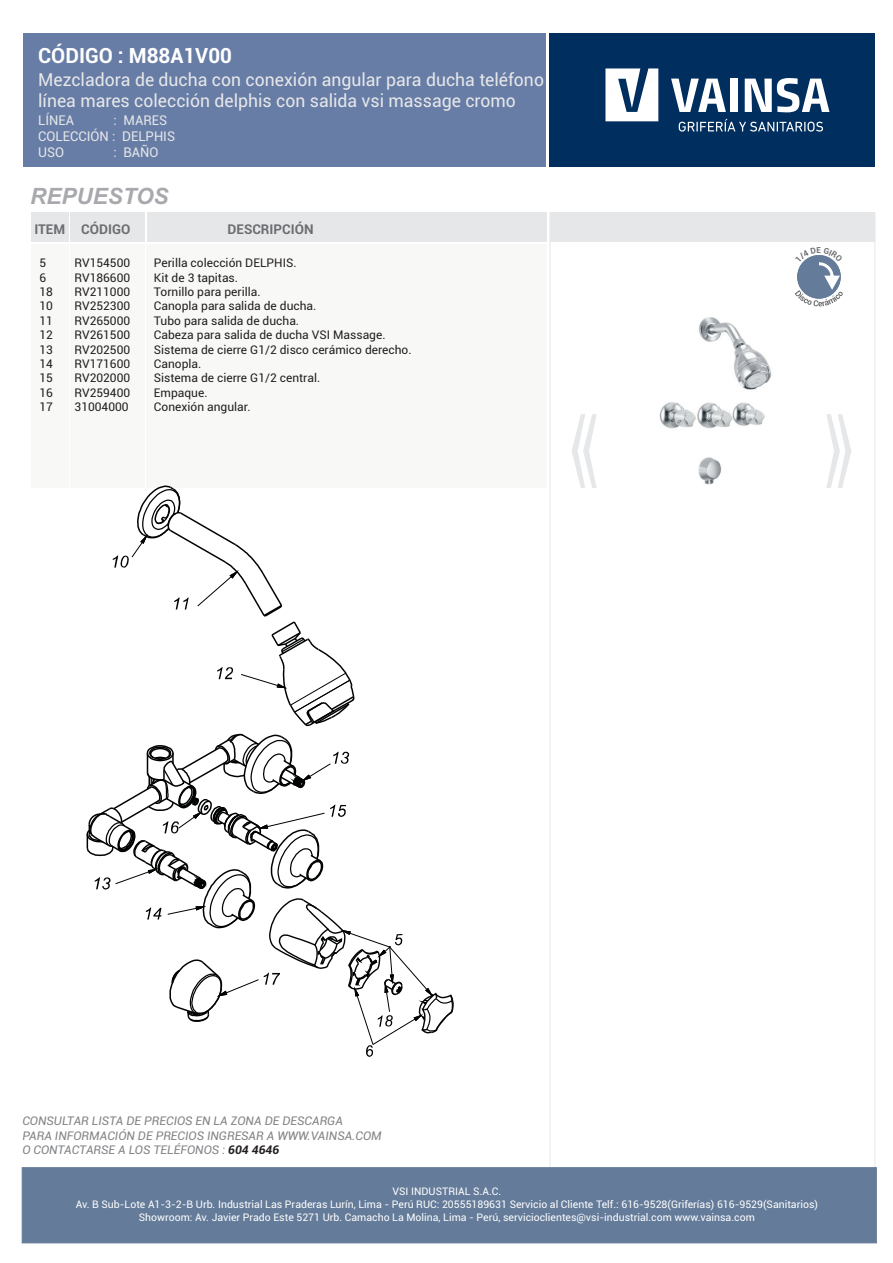
<style>
.page{position:relative;width:893px;height:1263px;background:#fff}
.page>*{position:absolute;margin:0;border:0;box-sizing:border-box;transform-origin:0 0}
.t1{font:166.2px "Arial";color:#e6e7e9;scale:.36 1}
.t2{font:italic 700 22.5px "Arial";color:#a8a9ad}
.t3{font:700 21px "Roboto";color:#fff}
.t4{font:18px/21.6px "Roboto";color:#e6e7e9}
.t5{font:13.5px/16.2px "Roboto";color:#e6e7e9}
.t6{font:700 13.5px "Roboto";color:#6c6d70}
.t7{font:12px "Roboto";color:#231f20}
.t8{font:italic 12px/14.4px "Roboto";color:#808285}
.t9{font:10.5px/12.6px "Roboto";color:#fff;text-align:center}
.s1{font-weight:700;color:#231f20}
</style>
<div class="page">
<div style="left:146px;top:244px;width:401px;height:244px;background:#f8f8f7"></div>
<div style="left:70px;top:244px;width:75px;height:244px;background:#f8f8f7"></div>
<div style="left:32px;top:244px;width:37px;height:244px;background:#f8f8f7"></div>
<div style="left:550px;top:213px;width:325px;height:29px;background:#e6e7e9"></div>
<div style="left:147px;top:212px;width:400px;height:30px;background:#e6e7e9"></div>
<div style="left:71px;top:213px;width:74px;height:29px;background:#e6e7e9"></div>
<div style="left:32px;top:213px;width:37px;height:29px;background:#e6e7e9"></div>
<div style="left:549px;top:34px;width:326px;height:133px;background:#002e5e"></div>
<svg style="left:605px;top:68px;width:53px;height:53px"></svg>
<svg style="left:671px;top:79px;width:55px;height:33px"></svg>
<div style="left:730px;top:79px;width:8px;height:33px;background:#fff"></div>
<svg style="left:745px;top:78px;width:84px;height:34px"></svg>
<svg style="left:679px;top:119px;width:144px;height:13px"></svg>
<div style="left:23px;top:34px;width:522px;height:133px;background:#687da6"></div>
<div style="left:22px;top:1167px;width:855px;height:76px;background:#647b99"></div>
<img style="left:659px;top:317px;width:113px;height:168px">
<svg style="left:113px;top:485px;width:242px;height:242px"></svg>
<svg style="left:86px;top:733px;width:368px;height:324px"></svg>
<svg style="left:795px;top:255px;width:48px;height:51px"></svg>
<h3 class="t3" style="left:38px;top:48px;width:195px">CÓDIGO : M88A1V00</h3>
<h3 class="t4" style="left:38px;top:70px;width:507px">Mezcladora de ducha con conexión angular para ducha teléfono línea mares colección delphis con salida vsi massage cromo</h3>
<p class="t5" style="left:38px;top:113px;width:37px">LÍNEA</p>
<p class="t5" style="left:38px;top:113px;width:138px;text-indent:75px">: MARES<br>COLECCIÓN : DELPHIS<br>USO</p>
<p class="t5" style="left:114px;top:146px;width:46px">: BAÑO</p>
<h2 class="t2" style="left:30px;top:187px;width:140px">REPUESTOS</h2>
<p class="t6" style="left:34px;top:223px;width:97px">ITEM CÓDIGO</p>
<p class="t6" style="left:228px;top:223px;width:87px">DESCRIPCIÓN</p>
<p class="t7" style="left:39px;top:258px;width:8px">5</p>
<p class="t7" style="left:75px;top:258px;width:57px">RV154500</p>
<p class="t7" style="left:154px;top:258px;width:144px">Perilla colección DELPHIS.</p>
<p class="t7" style="left:39px;top:272px;width:8px">6</p>
<p class="t7" style="left:75px;top:272px;width:57px">RV186600</p>
<p class="t7" style="left:154px;top:272px;width:86px">Kit de 3 tapitas.</p>
<p class="t7" style="left:39px;top:287px;width:15px">18</p>
<p class="t7" style="left:75px;top:287px;width:57px">RV211000</p>
<p class="t7" style="left:154px;top:287px;width:108px">Tornillo para perilla.</p>
<p class="t7" style="left:39px;top:301px;width:15px">10</p>
<p class="t7" style="left:75px;top:301px;width:57px">RV252300</p>
<p class="t7" style="left:154px;top:301px;width:164px">Canopla para salida de ducha.</p>
<p class="t7" style="left:39px;top:316px;width:15px">11</p>
<p class="t7" style="left:75px;top:316px;width:57px">RV265000</p>
<p class="t7" style="left:154px;top:316px;width:147px">Tubo para salida de ducha.</p>
<p class="t7" style="left:39px;top:330px;width:15px">12</p>
<p class="t7" style="left:75px;top:330px;width:57px">RV261500</p>
<p class="t7" style="left:154px;top:330px;width:233px">Cabeza para salida de ducha VSI Massage.</p>
<p class="t7" style="left:39px;top:345px;width:15px">13</p>
<p class="t7" style="left:75px;top:345px;width:57px">RV202500</p>
<p class="t7" style="left:154px;top:345px;width:259px">Sistema de cierre G1/2 disco cerámico derecho.</p>
<p class="t7" style="left:39px;top:359px;width:15px">14</p>
<p class="t7" style="left:75px;top:359px;width:57px">RV171600</p>
<p class="t7" style="left:154px;top:359px;width:49px">Canopla.</p>
<p class="t7" style="left:39px;top:373px;width:15px">15</p>
<p class="t7" style="left:75px;top:373px;width:57px">RV202000</p>
<p class="t7" style="left:154px;top:373px;width:168px">Sistema de cierre G1/2 central.</p>
<p class="t7" style="left:39px;top:388px;width:15px">16</p>
<p class="t7" style="left:75px;top:388px;width:57px">RV259400</p>
<p class="t7" style="left:154px;top:388px;width:55px">Empaque.</p>
<p class="t7" style="left:39px;top:402px;width:15px">17</p>
<p class="t7" style="left:75px;top:402px;width:56px">31004000</p>
<p class="t7" style="left:154px;top:402px;width:98px">Conexión angular.</p>
<h1 class="t1" style="left:822px;top:373px;width:94px">»</h1>
<p class="t8" style="left:22px;top:1115px;width:361px">CONSULTAR LISTA DE PRECIOS EN LA ZONA DE DESCARGA<br>PARA INFORMACIÓN DE PRECIOS INGRESAR A WWW.VAINSA.COM<br>O CONTACTARSE A LOS TELÉFONOS : <span class="s1">604 4646</span></p>
<p class="t9" style="left:76px;top:1186px;width:744px">VSI INDUSTRIAL S.A.C.<br>Av. B Sub-Lote A1-3-2-B Urb. Industrial Las Praderas Lurín, Lima - Perú RUC: 20555189631 Servicio al Cliente Telf.: 616-9528(Griferías) 616-9529(Sanitarios)<br>Showroom: Av. Javier Prado Este 5271 Urb. Camacho La Molina, Lima - Perú, servicioclientes@vsi-industrial.com www.vainsa.com</p>
</div>
